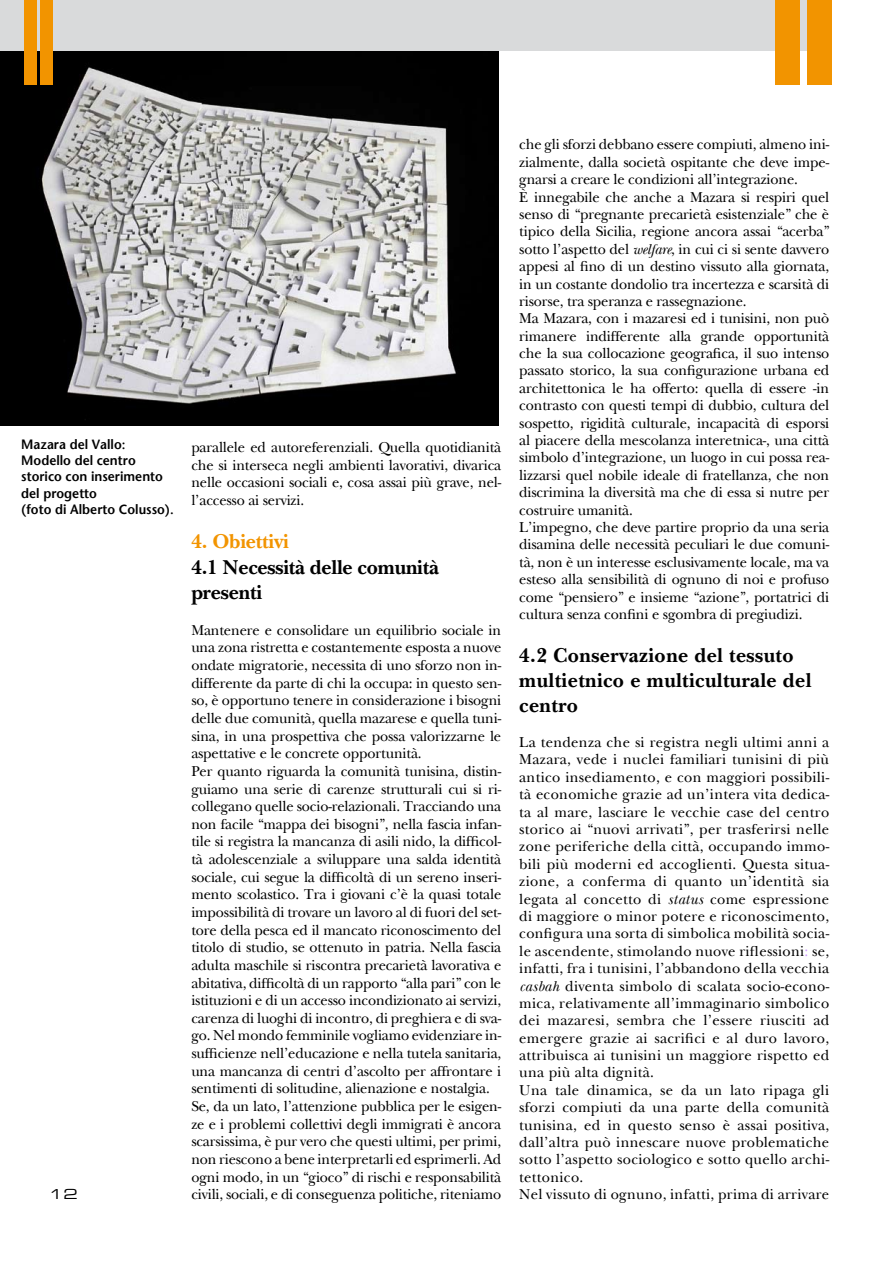
<style>
.page{position:relative;width:893px;height:1263px;background:#fff}
.page>*{position:absolute;margin:0;border:0;box-sizing:border-box;transform-origin:0 0}
.t1{font:700 21px/25.3px "New Baskerville";letter-spacing:.02em;color:#000}
.t2{font:700 21px/25.7px "New Baskerville";letter-spacing:-.01em;color:#000}
.t3{font:700 21px "New Baskerville";letter-spacing:-.01em;color:#f29400}
.t4{font:15px/17.7px "New Baskerville";letter-spacing:-.01em;color:#000}
.t5{font:15px/17.4px "New Baskerville";letter-spacing:.02em;color:#000}
.t6{font:600 13.5px/16.2px "Stone Sans";color:#000;scale:.95 1}
.t7{font:13.5px "Eurostile Extended Two";color:#000;scale:1.11 1}
.s1{font-style:italic}
.s2{color:#c9f}
</style>
<div class="page">
<img style="left:0;top:51px;width:499px;height:374px">
<div style="left:0;top:0;width:831px;height:51px;background:#d9dadb"></div>
<div style="left:40px;top:0;width:13px;height:85px;background:#f29400"></div>
<div style="left:24px;top:0;width:13px;height:85px;background:#f29400"></div>
<div style="left:807px;top:0;width:25px;height:85px;background:#f29400"></div>
<div style="left:775px;top:0;width:25px;height:85px;background:#f29400"></div>
<p class="t6" style="left:21px;top:436px;width:162px">Mazara del Vallo:<br>Modello del centro storico con inserimento del progetto<br>(foto di Alberto Colusso).</p>
<p class="t7" style="left:49px;top:1185px;width:26px">12</p>
<p class="t4" style="left:191px;top:438px;width:311px;text-align:justify">parallele ed autoreferenziali. Quella quotidianità che si interseca negli ambienti lavorativi, divarica nelle occasioni sociali e, cosa assai più grave, nel&shy;l’accesso ai servizi.</p>
<h1 class="t3" style="left:191px;top:529px;width:99px">4. Obiettivi</h1>
<h1 class="t2" style="left:191px;top:554px;width:249px">4.1 Necessità delle comunità presenti</h1>
<p class="t4" style="left:191px;top:621px;width:311px">Mantenere e consolidare un equilibrio sociale in una zona ristretta e costantemente esposta a nuove ondate migratorie, necessita di uno sforzo non in&shy;differente da parte di chi la occupa: in questo sen&shy;so, è opportuno tenere in considerazione i bisogni delle due comunità, quella mazarese e quella tuni&shy;sina, in una prospettiva che possa valorizzarne le aspettative e le concrete opportunità.<br>Per quanto riguarda la comunità tunisina, distin&shy;guiamo una serie di carenze strutturali cui si ri&shy;collegano quelle socio-relazionali. Tracciando una non facile “mappa dei bisogni”, nella fascia infan&shy;tile si registra la mancanza di asili nido, la difficol&shy;tà adolescenziale a sviluppare una salda identità sociale, cui segue la difficoltà di un sereno inseri&shy;mento scolastico. Tra i giovani c’è la quasi totale impossibilità di trovare un lavoro al di fuori del set&shy;tore della pesca ed il mancato riconoscimento del titolo di studio, se ottenuto in patria. Nella fascia adulta maschile si riscontra precarietà lavorativa e abitativa, difficoltà di un rapporto “alla pari” con le istituzioni e di un accesso incondizionato ai servizi, carenza di luoghi di incontro, di preghiera e di sva&shy;go. Nel mondo femminile vogliamo evidenziare in&shy;sufficienze nell’educazione e nella tutela sanitaria, una mancanza di centri d’ascolto per affrontare i sentimenti di solitudine, alienazione e nostalgia.<br>Se, da un lato, l’attenzione pubblica per le esigen&shy;ze e i problemi collettivi degli immigrati è ancora scarsissima, è pur vero che questi ultimi, per primi, non riescono a bene interpretarli ed esprimerli. Ad ogni modo, in un “gioco” di rischi e responsabilità civili, sociali, e di conseguenza politiche, riteniamo</p>
<p class="t4" style="left:519px;top:136px;width:311px">che gli sforzi debbano essere compiuti, almeno ini&shy;zialmente, dalla società ospitante che deve impe&shy;gnarsi a creare le condizioni all’integrazione.<br>È innegabile che anche a Mazara si respiri quel senso di “pregnante precarietà esistenziale” che è tipico della Sicilia, regione ancora assai “acerba” sotto l’aspetto del <span class="s1">welfare</span>, in cui ci si sente davvero appesi al fino di un destino vissuto alla giornata, in un costante dondolio tra incertezza e scarsità di risorse, tra speranza e rassegnazione.<br>Ma Mazara, con i mazaresi ed i tunisini, non può rimanere indifferente alla grande opportunità che la sua collocazione geografica, il suo intenso passato storico, la sua configurazione urbana ed architettonica le ha offerto: quella di essere -in contrasto con questi tempi di dubbio, cultura del sospetto, rigidità culturale, incapacità di esporsi al piacere della mescolanza interetnica-, una città simbolo d’integrazione, un luogo in cui possa rea&shy;lizzarsi quel nobile ideale di fratellanza, che non discrimina la diversità ma che di essa si nutre per costruire umanità.<br>L’impegno, che deve partire proprio da una seria disamina delle necessità peculiari le due comuni&shy;tà, non è un interesse esclusivamente locale, ma va esteso alla sensibilità di ognuno di noi e profuso come “pensiero” e insieme “azione”, portatrici di cultura senza confini e sgombra di pregiudizi.</p>
<h1 class="t1" style="left:519px;top:642px;width:294px">4.2 Conservazione del tessuto multietnico e multiculturale del centro</h1>
<p class="t5" style="left:519px;top:733px;width:311px">La tendenza che si registra negli ultimi anni a Mazara, vede i nuclei familiari tunisini di più antico insediamento, e con maggiori possibili&shy;tà economiche grazie ad un’intera vita dedica&shy;ta al mare, lasciare le vecchie case del centro storico ai “nuovi arrivati”, per trasferirsi nelle zone periferiche della città, occupando immo&shy;bili più moderni ed accoglienti. Questa situa&shy;zione, a conferma di quanto un’identità sia legata al concetto di <span class="s1">status</span> come espressione di maggiore o minor potere e riconoscimento, configura una sorta di simbolica mobilità socia&shy;le ascendente, stimolando nuove riflessioni<span class="s2">:</span> se, infatti, fra i tunisini, l’abbandono della vecchia <span class="s1">casbah</span> diventa simbolo di scalata socio-econo&shy;mica, relativamente all’immaginario simbolico dei mazaresi, sembra che l’essere riusciti ad emergere grazie ai sacrifici e al duro lavoro, attribuisca ai tunisini un maggiore rispetto ed una più alta dignità.<br>Una tale dinamica, se da un lato ripaga gli sforzi compiuti da una parte della comunità tunisina, ed in questo senso è assai positiva, dall’altra può innescare nuove problematiche sotto l’aspetto sociologico e sotto quello archi&shy;tettonico.<br>Nel vissuto di ognuno, infatti, prima di arrivare</p>
</div>
